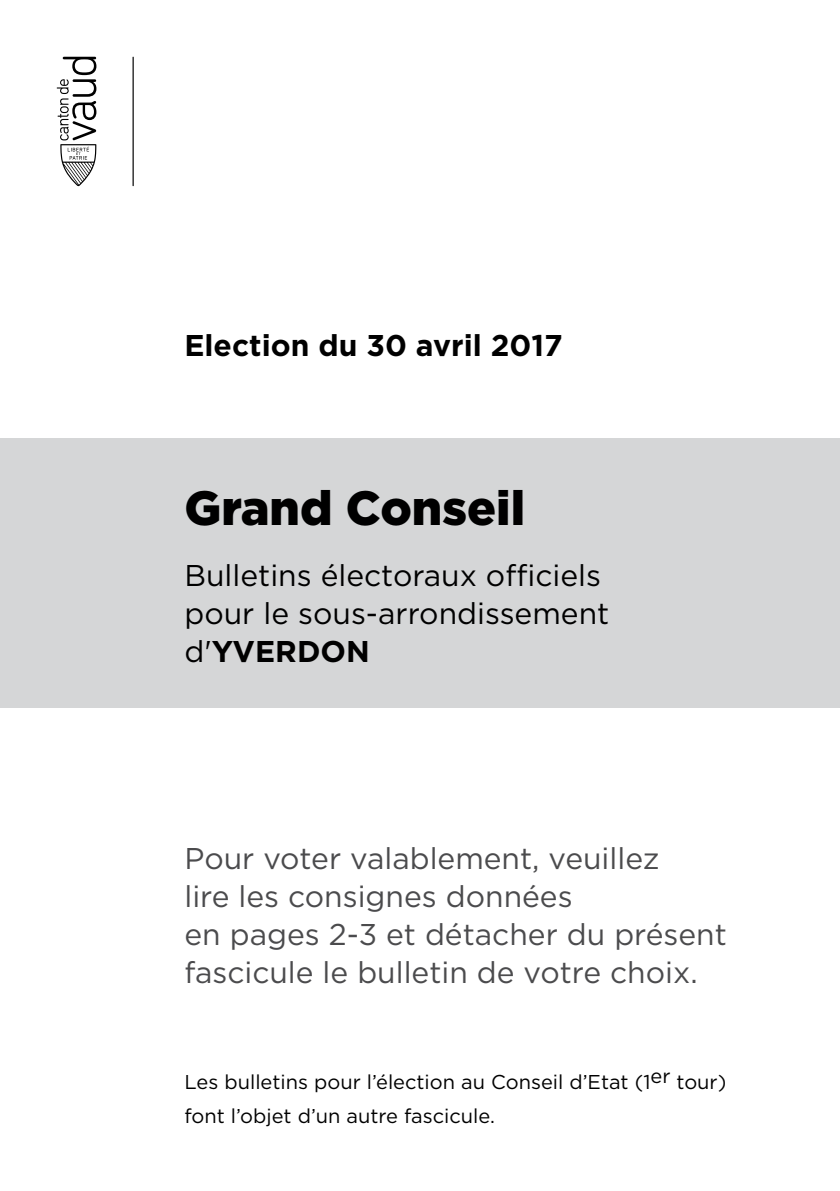
<style>
.page{position:relative;width:840px;height:1191px;background:#fff}
.page>*{position:absolute;margin:0;border:0;box-sizing:border-box;transform-origin:0 0}
.t1{font:900 48px "Gotham";color:#000}
.t2{font:30px/38px "Gotham";color:#4b4b4d}
.t3{font:30px/38px "Gotham";color:#000}
.t4{font:700 30px "Gotham";color:#000}
.t5{font:20px/34px "Gotham";color:#000}
.s1{font-weight:700}
</style>
<div class="page">
<div style="left:0;top:437px;width:839px;height:270px;background:#d5d6d7"></div>
<svg style="left:57px;top:57px;width:39px;height:129px"></svg>
<hr style="left:132px;top:57px;width:2px;height:129px;background:#000">
<p class="t4" style="left:184px;top:325px;width:379px">Election du 30 avril 2017</p>
<h1 class="t1" style="left:184px;top:475px;width:342px">Grand Conseil</h1>
<p class="t3" style="left:184px;top:555px;width:426px">Bulletins électoraux officiels pour le sous-arrondissement d'<span class="s1">YVERDON</span></p>
<p class="t2" style="left:184px;top:838px;width:543px">Pour voter valablement, veuillez<br>lire les consignes données<br>en pages 2-3 et détacher du présent fascicule le bulletin de votre choix.</p>
<p class="t5" style="left:184px;top:1064px;width:543px">Les bulletins pour l’élection au Conseil d’Etat (1er tour) font l’objet d’un autre fascicule.</p>
</div>
